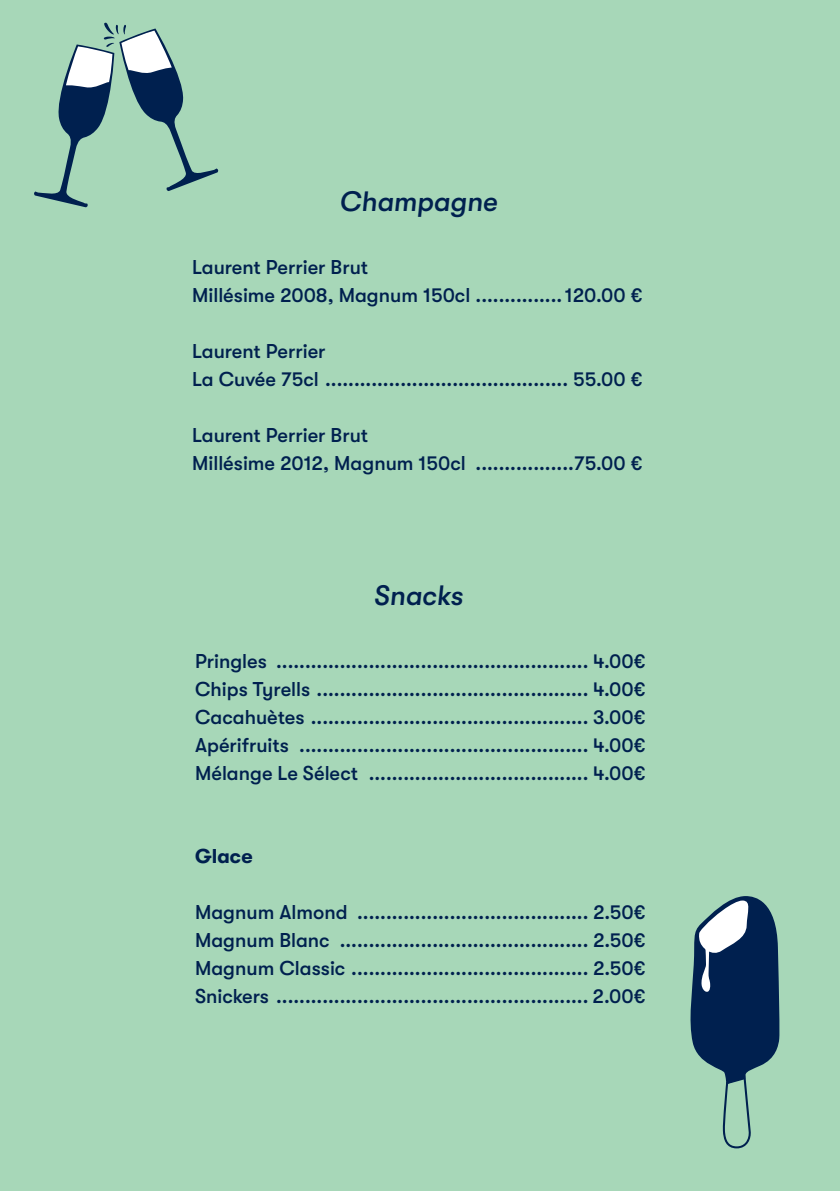
<style>
.page{position:relative;width:840px;height:1191px;background:#fff}
.page>*{position:absolute;margin:0;border:0;box-sizing:border-box;transform-origin:0 0}
.t1{font:italic 500 28px "GT Walsheim";color:#00204f}
.t2{font:500 20px "GT Walsheim";color:#00204f}
.t3{font:700 20px "GT Walsheim";color:#00204f}
</style>
<div class="page">
<div style="left:0;top:0;width:839px;height:1191px;background:#a7d7b8"></div>
<svg style="left:34px;top:22px;width:184px;height:185px"></svg>
<svg style="left:690px;top:896px;width:89px;height:252px"></svg>
<p class="t1" style="left:339px;top:186px;width:159px">Champagne</p>
<p class="t2" style="left:192px;top:256px;width:178px">Laurent Perrier Brut</p>
<p class="t2" style="left:192px;top:284px;width:452px">Millésime 2008, Magnum 150cl ...............120.00 €</p>
<p class="t2" style="left:192px;top:340px;width:135px">Laurent Perrier</p>
<p class="t2" style="left:192px;top:368px;width:452px">La Cuvée 75cl .......................................... 55.00 €</p>
<p class="t2" style="left:192px;top:424px;width:178px">Laurent Perrier Brut</p>
<p class="t2" style="left:192px;top:452px;width:452px">Millésime 2012, Magnum 150cl .................75.00 €</p>
<p class="t1" style="left:374px;top:579px;width:90px">Snacks</p>
<p class="t2" style="left:195px;top:649px;width:452px">Pringles ...................................................... 4.00€</p>
<p class="t2" style="left:195px;top:677px;width:452px">Chips Tyrells ............................................... 4.00€</p>
<p class="t2" style="left:195px;top:705px;width:452px">Cacahuètes ................................................ 3.00€</p>
<p class="t2" style="left:195px;top:733px;width:452px">Apérifruits .................................................. 4.00€</p>
<p class="t2" style="left:195px;top:761px;width:452px">Mélange Le Sélect ...................................... 4.00€</p>
<p class="t3" style="left:195px;top:845px;width:59px">Glace</p>
<p class="t2" style="left:195px;top:901px;width:452px">Magnum Almond ........................................ 2.50€</p>
<p class="t2" style="left:195px;top:929px;width:452px">Magnum Blanc ........................................... 2.50€</p>
<p class="t2" style="left:195px;top:957px;width:452px">Magnum Classic ......................................... 2.50€</p>
<p class="t2" style="left:195px;top:984px;width:452px">Snickers ...................................................... 2.00€</p>
</div>
